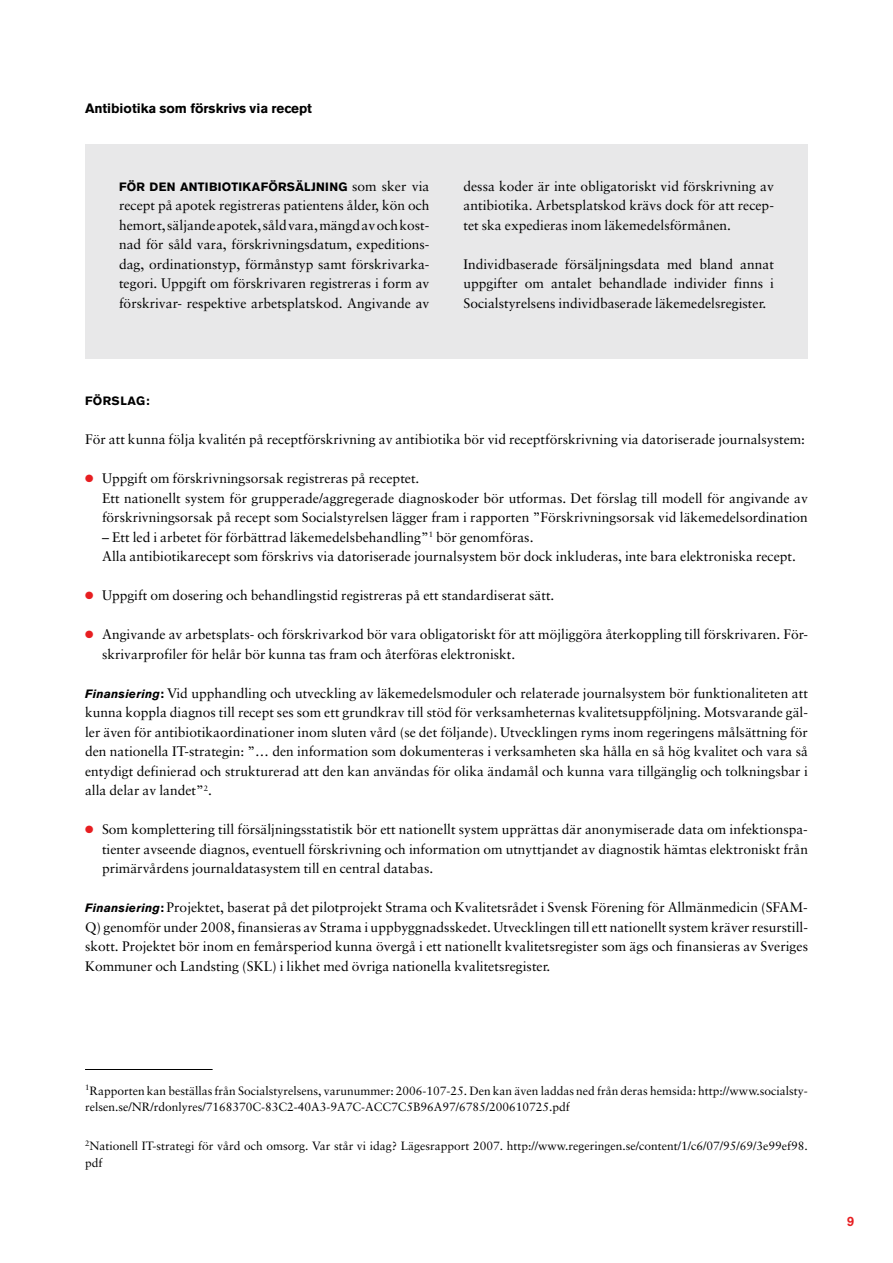
<style>
.page{position:relative;width:893px;height:1263px;background:#fff}
.page>*{position:absolute;margin:0;border:0;box-sizing:border-box;transform-origin:0 0}
.t1{font:13.8px/19.5px "Sabon";color:#000;text-align:justify}
.t2{font:700 13.5px "Akzidenz Grotesk BE";color:#000}
.t3{font:500 13.5px "Akzidenz Grotesk BE";color:#e71e21}
.t4{font:12px/16.5px "Sabon";color:#000}
.t5{font:700 12px "Akzidenz Grotesk BE";letter-spacing:.025em;color:#000}
.s1{font-family:"Sabon";font-weight:400;font-size:13.8px}
.s2{color:#e71e21}
.s3{font-family:"Akzidenz Grotesk BE";font-weight:700;font-style:italic;font-size:12px}
.s4{font-family:"Akzidenz Grotesk BE";font-weight:700;font-size:12px}
</style>
<div class="page">
<hr style="left:85px;top:1069px;width:128px;height:1px;background:#000">
<div style="left:85px;top:145px;width:723px;height:214px;background:#e8e8e9"></div>
<p class="t2" style="left:85px;top:100px;width:228px">Antibiotika som förskrivs via recept</p>
<p class="t5" style="left:119px;top:179px;width:312px">För den antibiotikaförsäljning <span class="s1">som sker via</span></p>
<p class="t1" style="left:119px;top:195px;width:312px">recept på apotek registreras patientens ålder, kön och hemort, säljande apotek, såld vara, mängd av och kost&shy;nad för såld vara, förskrivningsdatum, expeditions&shy;dag, ordinationstyp, förmånstyp samt förskrivarka&shy;tegori. Uppgift om förskrivaren registreras i form av förskrivar- respektive arbetsplatskod. Angivande av</p>
<p class="t1" style="left:463px;top:176px;width:312px">dessa koder är inte obligatoriskt vid förskrivning av antibiotika. Arbetsplatskod krävs dock för att recep&shy;tet ska expedieras inom läkemedelsförmånen.</p>
<p class="t1" style="left:463px;top:254px;width:312px">Individbaserade försäljningsdata med bland annat uppgifter om antalet behandlade individer finns i Socialstyrelsens individbaserade läkemedelsregister.</p>
<p class="t5" style="left:85px;top:394px;width:66px">Förs lag:</p>
<p class="t1" style="left:85px;top:429px;width:722px">För att kunna följa kvalitén på receptförskrivning av antibiotika bör vid receptförskrivning via datoriserade journalsystem:</p>
<p class="t1" style="left:102px;top:468px;width:707px;text-align:left;text-indent:-17px"><span class="s2">●</span> Uppgift om förskrivningsorsak registreras på receptet.<br>Ett nationellt system för grupperade/aggregerade diagnoskoder bör utformas. Det förslag till modell för angivande av förskrivningsorsak på recept som Socialstyrelsen lägger fram i rapporten ”Förskrivningsorsak vid läkemedelsordination</p>
<p class="t1" style="left:102px;top:527px;width:695px">– Ett led i arbetet för förbättrad läkemedelsbehandling”<sup>1</sup> bör genomföras.<br>Alla antibiotikarecept som förskrivs via datoriserade journalsystem bör dock inkluderas, inte bara elektroniska recept.</p>
<p class="t1" style="left:85px;top:585px;width:471px"><span class="s2">●</span> Uppgift om dosering och behandlingstid registreras på ett standardiserat sätt.</p>
<p class="t1" style="left:102px;top:624px;width:707px;text-indent:-17px"><span class="s2">●</span> Angivande av arbetsplats- och förskrivarkod bör vara obligatoriskt för att möjliggöra återkoppling till förskrivaren. För&shy;skrivarprofiler för helår bör kunna tas fram och återföras elektroniskt.</p>
<p class="t1" style="left:85px;top:683px;width:724px"><span class="s3">Finansiering</span><span class="s4">:</span> Vid upphandling och utveckling av läkemedelsmoduler och relaterade journalsystem bör funktionaliteten att kunna koppla diagnos till recept ses som ett grundkrav till stöd för verksamheternas kvalitetsuppföljning. Motsvarande gäl&shy;ler även för antibiotikaordinationer inom sluten vård (se det följande). Utvecklingen ryms inom regeringens målsättning för den nationella IT-strategin: ”… den information som dokumenteras i verksamheten ska hålla en så hög kvalitet och vara så entydigt definierad och strukturerad att den kan användas för olika ändamål och kunna vara tillgänglig och tolkningsbar i alla delar av landet”<sup>2</sup>.</p>
<p class="t1" style="left:102px;top:819px;width:707px;text-indent:-17px"><span class="s2">●</span> Som komplettering till försäljningsstatistik bör ett nationellt system upprättas där anonymiserade data om infektionspa&shy;tienter avseende diagnos, eventuell förskrivning och information om utnyttjandet av diagnostik hämtas elektroniskt från primärvårdens journaldatasystem till en central databas.</p>
<p class="t1" style="left:85px;top:897px;width:724px"><span class="s3">Finansiering</span><span class="s4">:</span> Projektet, baserat på det pilotprojekt Strama och Kvalitetsrådet i Svensk Förening för Allmänmedicin (SFAM-Q) genomför under 2008, finansieras av Strama i uppbyggnadsskedet. Utvecklingen till ett nationellt system kräver resurstill&shy;skott. Projektet bör inom en femårsperiod kunna övergå i ett nationellt kvalitetsregister som ägs och finansieras av Sveriges Kommuner och Landsting (SKL) i likhet med övriga nationella kvalitetsregister.</p>
<p class="t4" style="left:85px;top:1082px;width:724px"><sup>1</sup>Rapporten kan beställas från Socialstyrelsens, varunummer: 2006-107-25. Den kan även laddas ned från deras hemsida: http://www.socialsty&shy;relsen.se/NR/rdonlyres/7168370C-83C2-40A3-9A7C-ACC7C5B96A97/6785/200610725.pdf</p>
<p class="t4" style="left:85px;top:1138px;width:724px"><sup>2</sup>Nationell IT-strategi för vård och omsorg. Var står vi idag? Lägesrapport 2007. http://www.regeringen.se/content/1/c6/07/95/69/3e99ef98. pdf</p>
<p class="t3" style="left:847px;top:1213px;width:9px">9</p>
</div>
